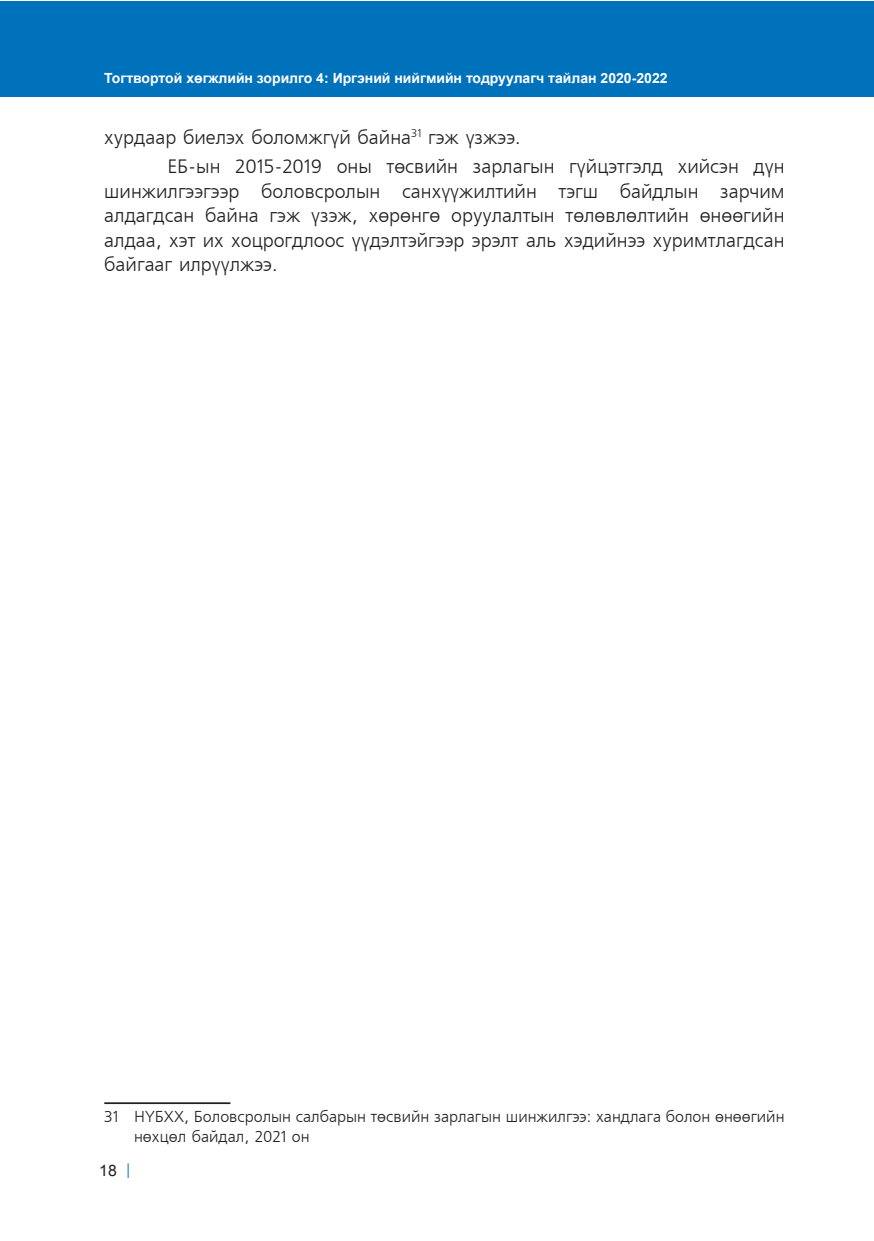
<style>
.page{position:relative;width:874px;height:1241px;background:#fff}
.page>*{position:absolute;margin:0;border:0;box-sizing:border-box;transform-origin:0 0}
.t1{font:19.25px/24.5px "Mogul Freeset";color:#1f1f1f}
.t2{font:15.75px/19.2px "Mogul Freeset";color:#231f20}
.t3{font:15.75px "Mogul Arial";color:#231f20}
.t4{font:700 14px "Mogul Arial";color:#fff}
</style>
<div class="page">
<svg style="left:128px;top:1163px;width:1px;height:14px"></svg>
<div style="left:1px;top:1px;width:872px;height:96px;background:#0072bc"></div>
<hr style="left:104px;top:1102px;width:126px;height:1px;background:#231f20">
<p class="t4" style="left:104px;top:70px;width:564px">Тогтвортой хөгжлийн зорилго 4: Иргэний нийгмийн тодруулагч тайлан 2020-2022</p>
<p class="t1" style="left:167px;top:124px;width:618px;line-height:29.4px;text-indent:-63px">хурдаар биелэх боломжгүй байна<sup>31</sup> гэж үзжээ.<br>ЕБ-ын 2015-2019 оны төсвийн зарлагын гүйцэтгэлд хийсэн дүн</p>
<p class="t1" style="left:104px;top:180px;width:681px;text-align:justify">шинжилгээгээр боловсролын санхүүжилтийн тэгш байдлын зарчим алдагдсан байна гэж үзэж, хөрөнгө оруулалтын төлөвлөлтийн өнөөгийн алдаа, хэт их хоцрогдлоос үүдэлтэйгээр эрэлт аль хэдийнээ хуримтлагдсан байгааг илрүүлжээ.</p>
<p class="t2" style="left:134px;top:1108px;width:651px;text-indent:-30px">31 НҮБХХ, Боловсролын салбарын төсвийн зарлагын шинжилгээ: хандлага болон өнөөгийн нөхцөл байдал, 2021 он</p>
<p class="t3" style="left:99px;top:1161px;width:19px">18</p>
</div>
